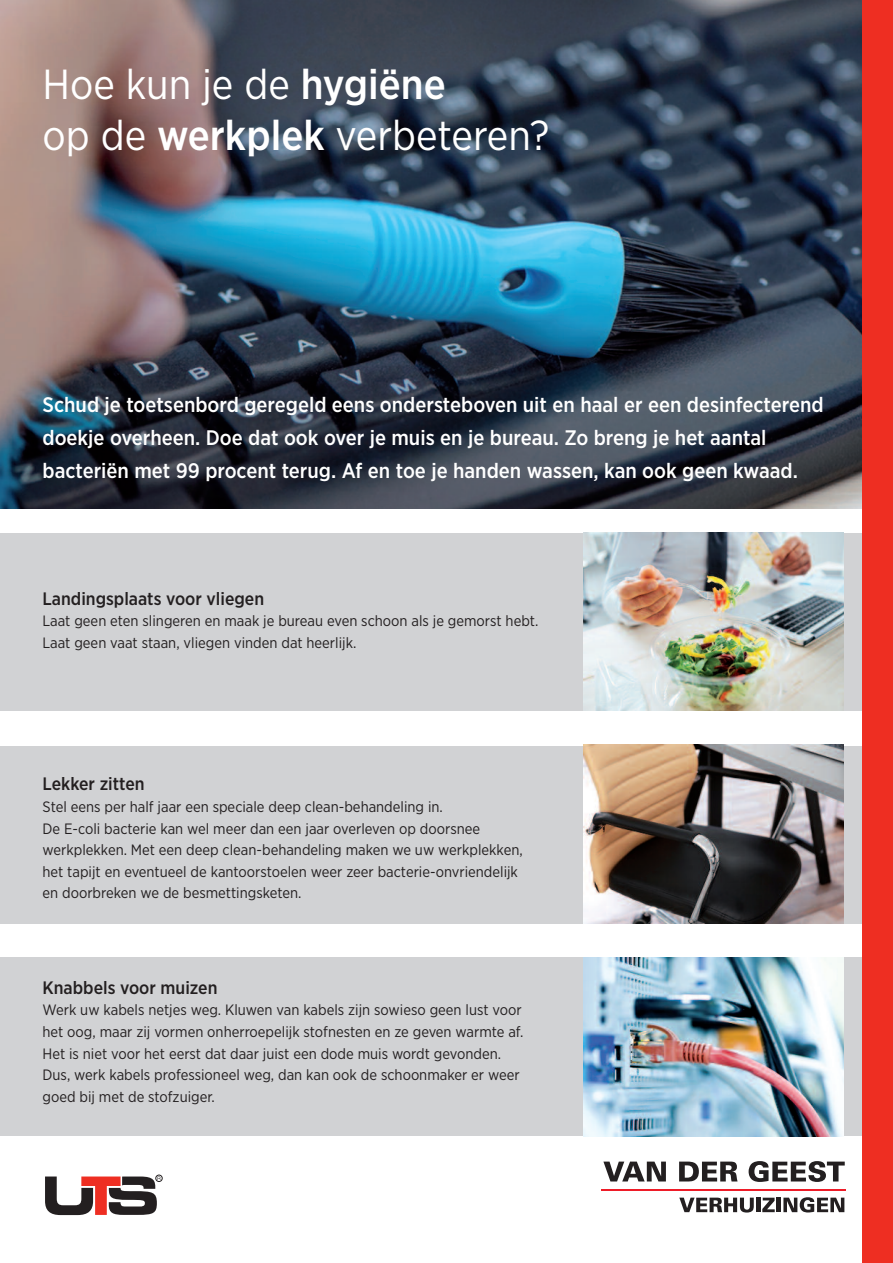
<style>
.page{position:relative;width:893px;height:1263px;background:#fff}
.page>*{position:absolute;margin:0;border:0;box-sizing:border-box;transform-origin:0 0}
.t1{font:42px/50.4px "Gotham Narrow";color:#fff}
.t2{font:500 21px/33px "Gotham Narrow";color:#fff}
.t3{font:500 18px "Gotham Narrow";color:#231f20}
.t4{font:15px/21.6px "Gotham Narrow";color:#231f20}
.s1{font-weight:500}
</style>
<div class="page">
<div style="left:0;top:533px;width:893px;height:178px;background:#d1d2d4"></div>
<div style="left:0;top:745px;width:893px;height:178px;background:#d1d2d4"></div>
<div style="left:0;top:958px;width:893px;height:178px;background:#d1d2d4"></div>
<img style="left:0;top:0;width:862px;height:509px">
<img style="left:584px;top:533px;width:260px;height:177px">
<img style="left:584px;top:745px;width:260px;height:178px">
<img style="left:584px;top:958px;width:260px;height:178px">
<svg style="left:603px;top:1161px;width:63px;height:20px"></svg>
<svg style="left:679px;top:1161px;width:58px;height:20px"></svg>
<svg style="left:749px;top:1161px;width:96px;height:21px"></svg>
<svg style="left:679px;top:1197px;width:75px;height:15px"></svg>
<div style="left:756px;top:1197px;width:5px;height:15px;background:#231f20"></div>
<svg style="left:762px;top:1198px;width:13px;height:14px"></svg>
<hr style="left:777px;top:1197px;width:4px;height:15px;background:#231f20">
<svg style="left:783px;top:1197px;width:61px;height:15px"></svg>
<hr style="left:601px;top:1189px;width:245px;height:1px;background:#ee1c28">
<div style="left:862px;top:0;width:31px;height:1263px;background:#ee2e22"></div>
<svg style="left:45px;top:1176px;width:115px;height:39px"></svg>
<div style="left:156px;top:1175px;width:6px;height:7px;border:1px solid #231f20;border-radius:50%"></div>
<h1 class="t1" style="left:43px;top:63px;width:508px">Hoe kun je de <span class="s1">hygiëne<br></span>op de <span class="s1">werkplek</span> verbeteren?</h1>
<h2 class="t2" style="left:43px;top:390px;width:783px">Schud je toetsenbord geregeld eens ondersteboven uit en haal er een desinfecterend doekje overheen. Doe dat ook over je muis en je bureau. Zo breng je het aantal bacteriën met 99 procent terug. Af en toe je handen wassen, kan ook geen kwaad.</h2>
<p class="t3" style="left:43px;top:592px;width:223px">Landingsplaats voor vliegen</p>
<p class="t4" style="left:43px;top:611px;width:497px">Laat geen eten slingeren en maak je bureau even schoon als je gemorst hebt.<br>Laat geen vaat staan, vliegen vinden dat heerlijk.</p>
<p class="t3" style="left:43px;top:778px;width:104px">Lekker zitten</p>
<p class="t4" style="left:43px;top:797px;width:482px">Stel eens per half jaar een speciale deep clean-behandeling in.<br>De E-coli bacterie kan wel meer dan een jaar overleven op doorsnee werkplekken. Met een deep clean-behandeling maken we uw werkplekken, het tapijt en eventueel de kantoorstoelen weer zeer bacterie-onvriendelijk en doorbreken we de besmettingsketen.</p>
<p class="t3" style="left:43px;top:981px;width:176px">Knabbels voor muizen</p>
<p class="t4" style="left:43px;top:1000px;width:482px">Werk uw kabels netjes weg. Kluwen van kabels zijn sowieso geen lust voor het oog, maar zij vormen onherroepelijk stofnesten en ze geven warmte af.<br>Het is niet voor het eerst dat daar juist een dode muis wordt gevonden.<br>Dus, werk kabels professioneel weg, dan kan ook de schoonmaker er weer goed bij met de stofzuiger.</p>
</div>
